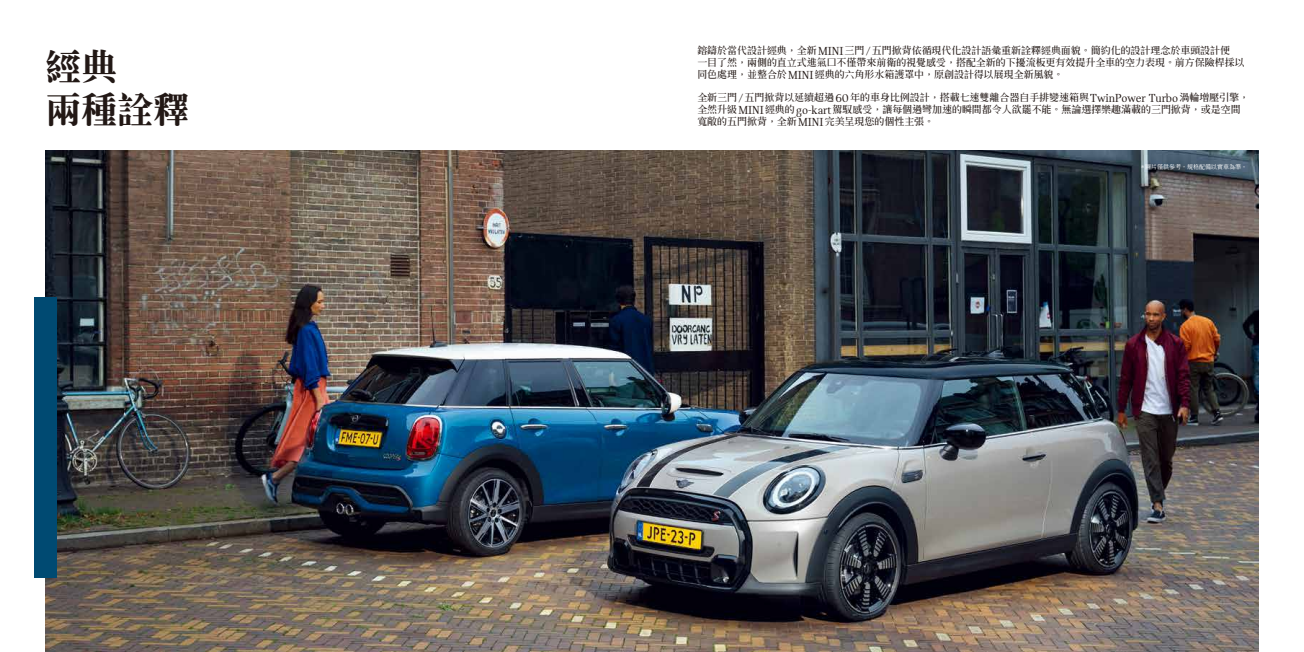
<style>
.page{position:relative;width:1304px;height:652px;background:#fff}
.page>*{position:absolute;margin:0;border:0;box-sizing:border-box;transform-origin:0 0}
.t1{font:800 36px/43.2px "AR Std Song B5";color:#221815}
.t2{font:700 10px/12px "AR Std Song B5";letter-spacing:-.005em;color:#221815}
.t3{font:700 6px "AR Std Song B5";color:#fff}
.s1{font-family:"MINI Serif";font-weight:400;font-size:12px}
.s2{font-family:"MINI Serif";font-weight:400;font-size:7.2px}
</style>
<div class="page">
<img style="left:45px;top:150px;width:1214px;height:502px">
<div style="left:34px;top:298px;width:23px;height:280px;background:#004a72"></div>
<h1 class="t1" style="left:45px;top:45px;width:146px">經典<br>兩種詮釋</h1>
<p class="t2" style="left:697px;top:44px;width:549px">鎔鑄於當代設計經典，全新<span class="s1">MINI</span>三門<span class="s1">/</span>五門掀背依循現代化設計語彙重新詮釋經典面貌。簡約化的設計理念於車頭設計便<br>一目了然，兩側的直立式進氣口不僅帶來前衛的視覺感受，搭配全新的下擾流板更有效提升全車的空力表現。前方保險桿採以同色處理，並整合於<span class="s1">MINI</span>經典的六角形水箱護罩中，原創設計得以展現全新風貌。</p>
<p class="t2" style="left:697px;top:92px;width:553px">全新三門<span class="s1">/</span>五門掀背以延續超過<span class="s1">60</span>年的車身比例設計，搭載七速雙離合器自手排變速箱與<span class="s1">TwinPower Turbo</span>渦輪增壓引擎，全然升級<span class="s1">MINI</span>經典的<span class="s1">go-kart</span>駕馭感受，讓每個過彎加速的瞬間都令人欲罷不能。無論選擇樂趣滿載的三門掀背，或是空間寬敞的五門掀背，全新<span class="s1">MINI</span>完美呈現您的個性主張。</p>
<p class="t3" style="left:1141px;top:164px;width:108px"><span class="s2">*</span>圖片僅供參考，規格配備以實車為準。</p>
</div>
